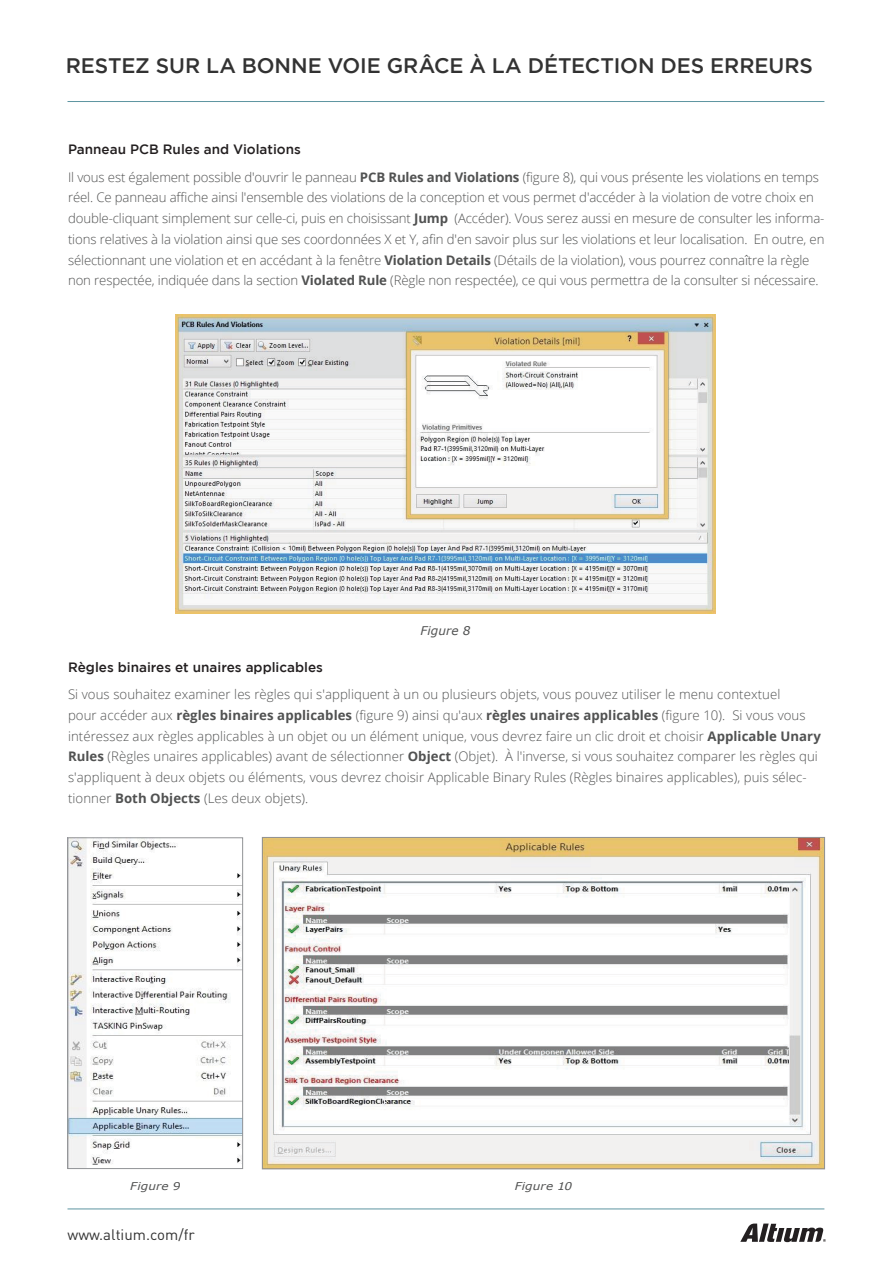
<style>
.page{position:relative;width:893px;height:1263px;background:#fff}
.page>*{position:absolute;margin:0;border:0;box-sizing:border-box;transform-origin:0 0}
.t1{font:500 21px "Gotham";letter-spacing:-.005em;color:#323232}
.t2{font:15px "DIN Pro";color:#323232}
.Heading_2{font:500 13.5px "Gotham";color:#231f20}
.Body_Text{font:300 13.2px/20.7px "Open Sans";letter-spacing:-.01em;color:#515252}
.t3{font:italic 12px "Verdana";letter-spacing:.01em;color:#515252}
.t4{font:italic 10.65px "Verdana";letter-spacing:.015em;color:#515252;scale:1.12 1}
.s1{font-weight:700}
</style>
<div class="page">
<hr style="left:68px;top:1208px;width:756px;height:1px;background:#5c94a1">
<hr style="left:68px;top:101px;width:756px;height:1px;background:#5c94a1">
<svg style="left:740px;top:1223px;width:86px;height:19px"></svg>
<img style="left:176px;top:314px;width:539px;height:299px">
<img style="left:70px;top:839px;width:171px;height:328px">
<div style="left:68px;top:837px;width:175px;height:332px;border:1px solid #919396"></div>
<img style="left:264px;top:839px;width:559px;height:328px">
<h1 class="t1" style="left:66px;top:54px;width:749px">RESTEZ SUR LA BONNE VOIE GRÂCE À LA DÉTECTION DES ERREURS</h1>
<p class="Heading_2" style="left:68px;top:142px;width:234px">Panneau PCB Rules and Violations</p>
<p class="Body_Text" style="left:68px;top:166px;width:758px">Il vous est également possible d'ouvrir le panneau <span class="s1">PCB Rules and Violations</span> (figure 8), qui vous présente les violations en temps réel. Ce panneau affiche ainsi l'ensemble des violations de la conception et vous permet d'accéder à la violation de votre choix en double-cliquant simplement sur celle-ci, puis en choisissant <span class="s1">Jump</span> (Accéder). Vous serez aussi en mesure de consulter les informa&shy;tions relatives à la violation ainsi que ses coordonnées X et Y, afin d'en savoir plus sur les violations et leur localisation. En outre, en sélectionnant une violation et en accédant à la fenêtre <span class="s1">Violation Details</span> (Détails de la violation), vous pourrez connaître la règle non respectée, indiquée dans la section <span class="s1">Violated Rule</span> (Règle non respectée), ce qui vous permettra de la consulter si nécessaire.</p>
<p class="t3" style="left:420px;top:623px;width:52px">Figure 8</p>
<p class="Heading_2" style="left:68px;top:659px;width:256px">Règles binaires et unaires applicables</p>
<p class="Body_Text" style="left:68px;top:684px;width:754px">Si vous souhaitez examiner les règles qui s'appliquent à un ou plusieurs objets, vous pouvez utiliser le menu contextuel<br>pour accéder aux <span class="s1">règles binaires applicables</span> (figure 9) ainsi qu'aux <span class="s1">règles unaires applicables</span> (figure 10). Si vous vous intéressez aux règles applicables à un objet ou un élément unique, vous devrez faire un clic droit et choisir <span class="s1">Applicable Unary Rules</span> (Règles unaires applicables) avant de sélectionner <span class="s1">Object</span> (Objet). À l'inverse, si vous souhaitez comparer les règles qui s'appliquent à deux objets ou éléments, vous devrez choisir Applicable Binary Rules (Règles binaires applicables), puis sélec&shy;tionner <span class="s1">Both Objects</span> (Les deux objets).</p>
<p class="t4" style="left:130px;top:1178px;width:46px">Figure 9</p>
<p class="t4" style="left:515px;top:1178px;width:53px">Figure 10</p>
<p class="t2" style="left:68px;top:1224px;width:129px">www.altium.com/fr</p>
</div>
